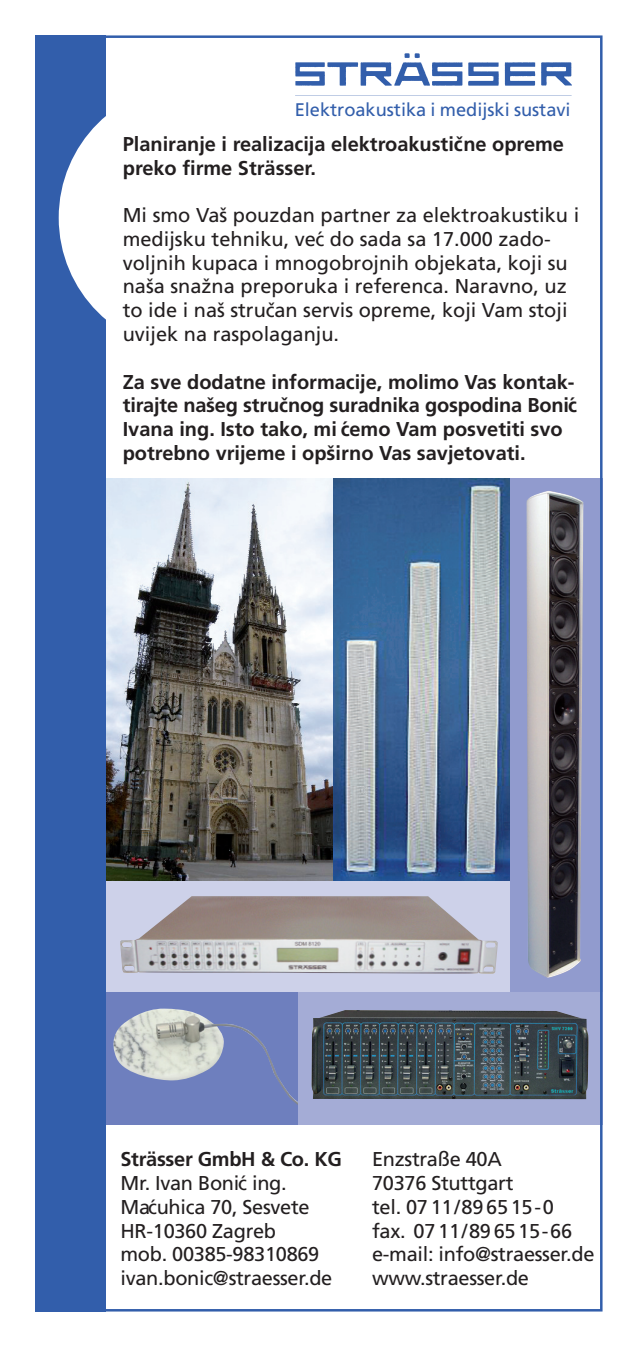
<style>
.page{position:relative;width:638px;height:1347px;background:#fff}
.page>*{position:absolute;margin:0;border:0;box-sizing:border-box;transform-origin:0 0}
.t1{font:20px/23.8px "Frutiger";color:#231f20}
.t2{font:700 20px/23.8px "Frutiger";color:#231f20}
.t3{font:18.25px "Frutiger";color:#325eab}
</style>
<div class="page">
<div style="left:99px;top:878px;width:415px;height:121px;background:#cdd1e9"></div>
<img style="left:120px;top:896px;width:378px;height:77px">
<div style="left:103px;top:992px;width:196px;height:133px;background:#6e7fbe"></div>
<img style="left:113px;top:1008px;width:185px;height:97px">
<img style="left:106px;top:478px;width:227px;height:402px">
<img style="left:333px;top:478px;width:177px;height:402px">
<div style="left:35px;top:35px;width:71px;height:1276px;background:#325eab"></div>
<div style="left:59px;top:85px;width:264px;height:266px;background:#fff;border-radius:50%"></div>
<div style="left:510px;top:478px;width:92px;height:516px;background:#919bce"></div>
<img style="left:526px;top:491px;width:57px;height:487px">
<div style="left:298px;top:992px;width:304px;height:133px;background:#a4acd6"></div>
<img style="left:312px;top:1010px;width:277px;height:89px">
<img style="left:295px;top:53px;width:277px;height:43px">
<p class="t3" style="left:295px;top:102px;width:277px">Elektroakustika i medijski sustavi</p>
<p class="t2" style="left:123px;top:134px;width:443px">Planiranje i realizacija elektroakusticˇne opreme preko firme Strässer.</p>
<p class="t1" style="left:123px;top:205px;width:458px">Mi smo Vaš pouzdan partner za elektroakustiku i medijsku tehniku, ve´c do sada sa 17.000 zado&shy;voljnih kupaca i mnogobrojnih objekata, koji su naša snažna preporuka i referenca. Naravno, uz to ide i naš strucˇan servis opreme, koji Vam stoji uvijek na raspolaganju.</p>
<p class="t2" style="left:123px;top:371px;width:456px">Za sve dodatne informacije, molimo Vas kontak&shy;tirajte našeg strucˇnog suradnika gospodina Boni´c Ivana ing. Isto tako, mi ´cemo Vam posvetiti svo potrebno vrijeme i opširno Vas savjetovati.</p>
<p class="t2" style="left:120px;top:1149px;width:223px">Strässer GmbH &amp; Co. KG</p>
<p class="t1" style="left:120px;top:1172px;width:213px">Mr. Ivan Boni´c ing.<br>Ma´cuhica 70, Sesvete<br>HR-10360 Zagreb<br>mob. 00385-98310869 ivan.bonic@straesser.de</p>
<p class="t1" style="left:372px;top:1149px;width:224px">Enzstraße 40A<br>70376 Stuttgart<br>tel. 0711/896515-0<br>fax. 0711/896515-66 e-mail: info@straesser.de www.straesser.de</p>
</div>
